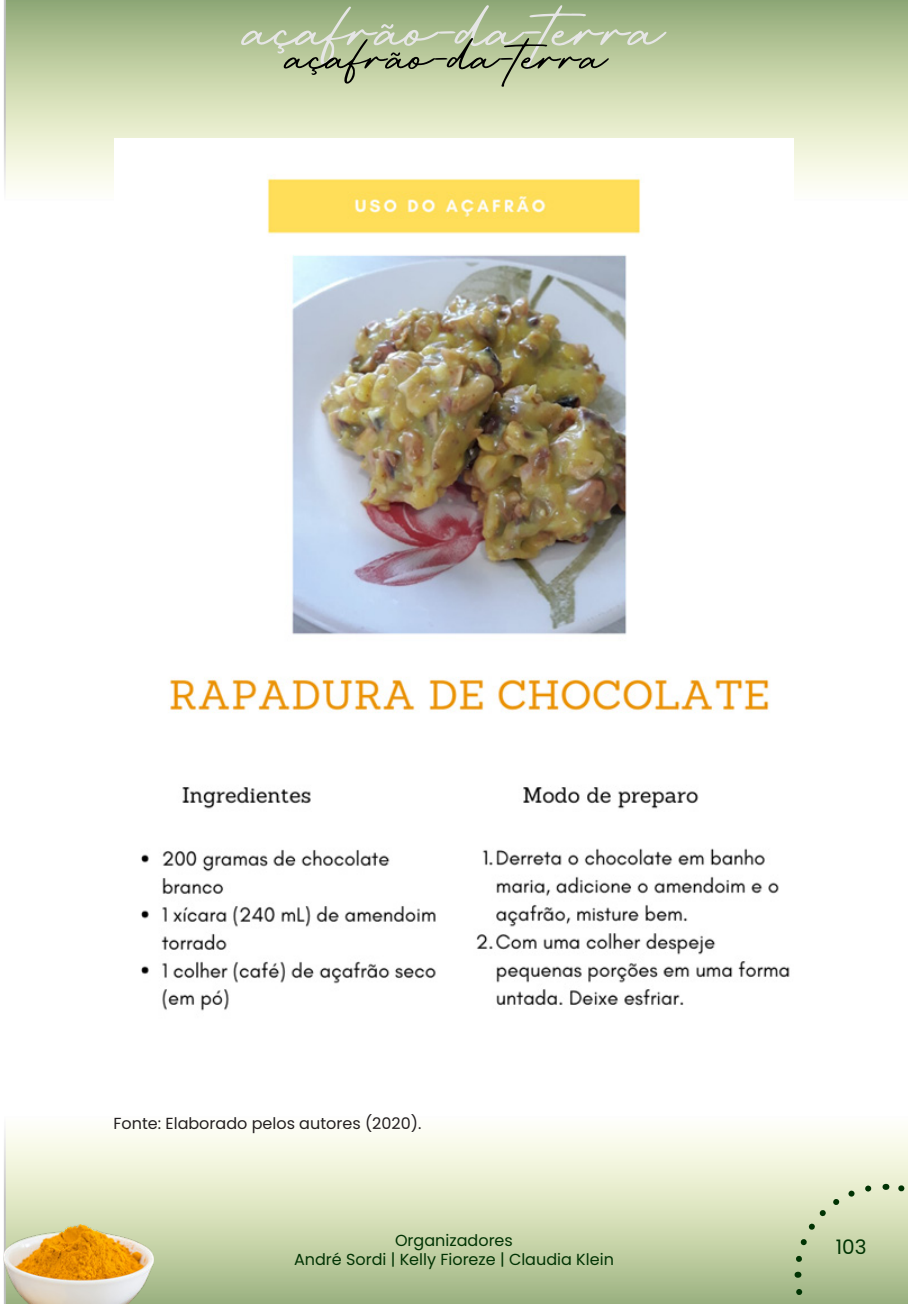
<style>
.page{position:relative;width:908px;height:1304px;background:#fff}
.page>*{position:absolute;margin:0;border:0;box-sizing:border-box;transform-origin:0 0}
.t1{font:121px "Retro Signature";color:#e6e6e6}
.t2{font:92.4px "Retro Signature";color:#000}
.t3{font:20px "Poppins";color:#003303}
.t4{font:16px/19.2px "Poppins";color:#003303;text-align:center}
.fonte{font:16px "Poppins";color:#231f20}
</style>
<div class="page">
<svg style="left:4px;top:1129px;width:903px;height:175px"></svg>
<svg style="left:4px;top:0;width:903px;height:189px"></svg>
<img style="left:4px;top:1225px;width:150px;height:79px">
<svg style="left:895px;top:1272px;width:13px;height:32px"></svg>
<svg style="left:885px;top:1181px;width:22px;height:84px"></svg>
<svg style="left:791px;top:1181px;width:83px;height:97px"></svg>
<div style="left:791px;top:1285px;width:95px;height:19px;background:#a0b586"></div>
<img style="left:114px;top:139px;width:678px;height:872px">
<h1 class="t1" style="left:250px;top:-42px;width:414px">açafrão-da-terra</h1>
<h2 class="t2" style="left:291px;top:2px;width:317px">açafrão-da-terra</h2>
<p class="fonte" style="left:113px;top:1114px;width:309px">Fonte: Elaborado pelos autores (2020).</p>
<p class="t4" style="left:294px;top:1231px;width:321px">Organizadores<br>André Sordi | Kelly Fioreze | Claudia Klein</p>
<p class="t3" style="left:835px;top:1236px;width:32px">103</p>
</div>
